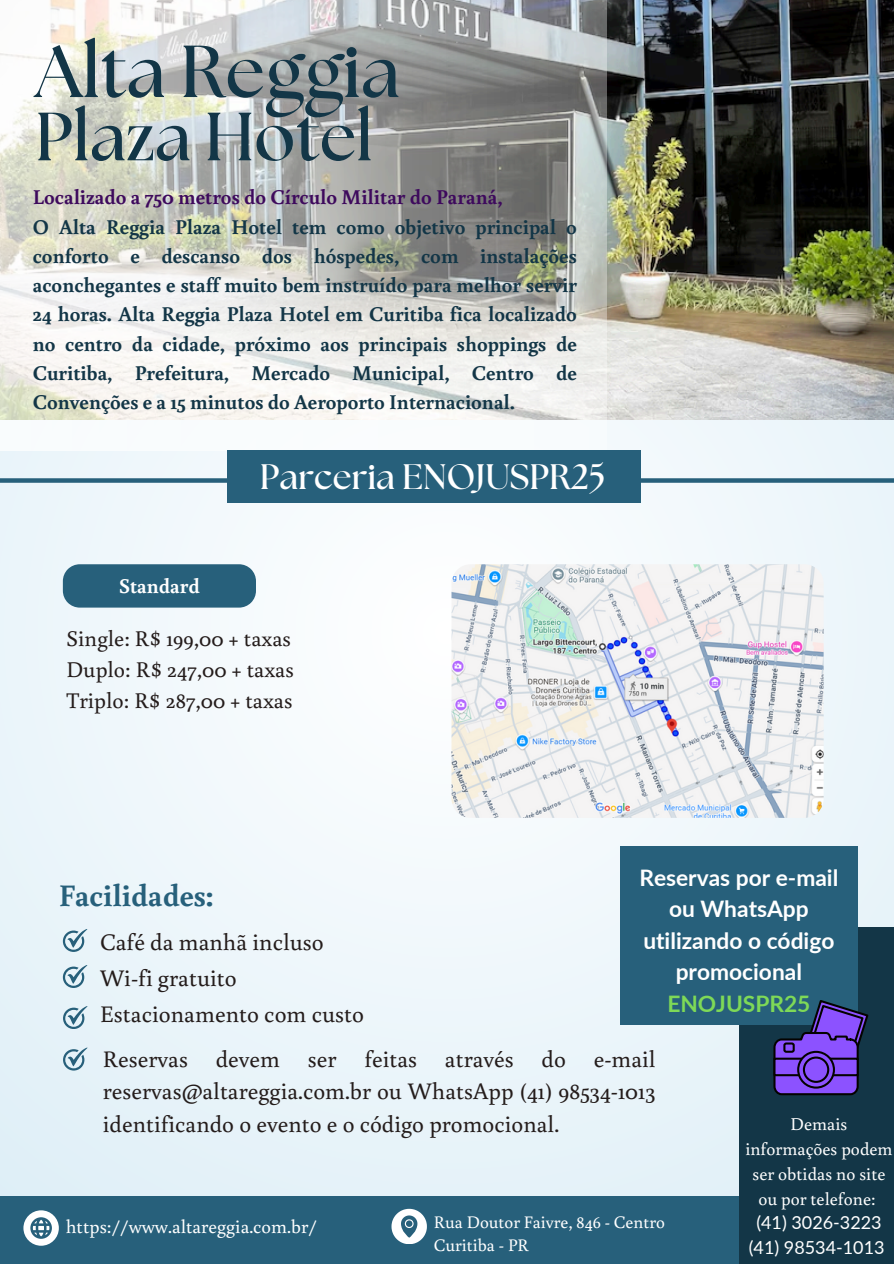
<style>
.page{position:relative;width:894px;height:1264px;background:#fff}
.page>*{position:absolute;margin:0;border:0;box-sizing:border-box;transform-origin:0 0}
.t1{font:700 73.35px "The Seasons";color:#133647}
.t2{font:700 67.95px "The Seasons";color:#133647}
.t3{font:700 35.4px "The Seasons";color:#fff}
.t4{font:700 31.35px "Buenard";color:#27607b}
.t5{font:23.7px/32.7px "Buenard";color:#241c1b;text-align:justify}
.t6{font:700 22.8px/31.5px "Lato";color:#fff;text-align:center}
.t7{font:22.5px/31.3px "Buenard";color:#241c1b}
.t8{font:700 21px/29.2px "Buenard";color:#133647}
.t9{font:700 21px "Buenard";color:#fff}
.t10{font:19.2px "Buenard";color:#fff}
.t11{font:18px/24.8px "Buenard";color:#fff;text-align:center}
.t12{font:18px "Lato";color:#fff}
.t13{font:17.55px "Buenard";color:#fff}
.s1{color:#3e0a5d}
.s2{color:#7ed957}
</style>
<div class="page">
<div style="left:0;top:0;width:893px;height:1263px;background:linear-gradient(to right,#eef6fb,#eef6fb)"></div>
<img style="left:606px;top:0;width:287px;height:419px">
<svg style="left:0;top:0;width:606px;height:450px"></svg>
<div style="left:0;top:1196px;width:893px;height:67px;background:#27607b"></div>
<svg style="left:23px;top:1210px;width:35px;height:35px"></svg>
<svg style="left:391px;top:1208px;width:35px;height:35px"></svg>
<div style="left:0;top:478px;width:279px;height:5px;background:#27607b"></div>
<div style="left:614px;top:478px;width:279px;height:5px;background:#27607b"></div>
<div style="left:227px;top:450px;width:413px;height:53px;background:#27607b"></div>
<img style="left:451px;top:564px;width:372px;height:253px">
<div style="left:738px;top:927px;width:155px;height:336px;background:#133647"></div>
<div style="left:620px;top:846px;width:237px;height:178px;background:#27607b"></div>
<svg style="left:63px;top:928px;width:24px;height:23px"></svg>
<svg style="left:63px;top:964px;width:24px;height:23px"></svg>
<svg style="left:773px;top:999px;width:94px;height:96px"></svg>
<div style="left:774px;top:1058px;width:83px;height:17px;background:#8c52ff"></div>
<div style="left:773px;top:1057px;width:85px;height:19px;border:2px solid #040200"></div>
<svg style="left:798px;top:1051px;width:35px;height:36px"></svg>
<div style="left:797px;top:1050px;width:37px;height:38px;border:2px solid #040200;border-radius:50%"></div>
<div style="left:803px;top:1057px;width:25px;height:24px;background:#8c52ff;border-radius:50%"></div>
<div style="left:802px;top:1056px;width:27px;height:26px;border:2px solid #040200;border-radius:50%"></div>
<div style="left:784px;top:1043px;width:9px;height:8px;background:#8c52ff;border-radius:2px"></div>
<div style="left:783px;top:1042px;width:11px;height:10px;border:2px solid #040200;border-radius:2px"></div>
<svg style="left:63px;top:1006px;width:24px;height:22px"></svg>
<div style="left:63px;top:564px;width:193px;height:43px;background:#27607b"></div>
<svg style="left:63px;top:1047px;width:24px;height:23px"></svg>
<p class="t1" style="left:35px;top:38px;width:366px">Alta Reggia</p>
<h6 class="t2" style="left:35px;top:106px;width:339px">Plaza Hotel</h6>
<h5 class="t8" style="left:33px;top:182px;width:545px"><span class="s1">Localizado a 750 metros do Círculo Militar do Paraná,<br></span>O Alta Reggia Plaza Hotel tem como objetivo principal o conforto e descanso dos hóspedes, com instalações aconchegantes e staff muito bem instruído para melhor servir 24 horas. Alta Reggia Plaza Hotel em Curitiba fica localizado no centro da cidade, próximo aos principais shoppings de Curitiba, Prefeitura, Mercado Municipal, Centro de Convenções e a 15 minutos do Aeroporto Internacional.</h5>
<p class="t3" style="left:260px;top:460px;width:347px">Parceria ENOJUSPR25</p>
<p class="t9" style="left:119px;top:571px;width:82px">Standard</p>
<p class="t7" style="left:66px;top:621px;width:229px">Single: R$ 199,00 + taxas<br>Duplo: R$ 247,00 + taxas<br>Triplo: R$ 287,00 + taxas</p>
<p class="t6" style="left:639px;top:861px;width:200px">Reservas por e-mail ou WhatsApp utilizando o código promocional<br><span class="s2">ENOJUSPR25</span></p>
<p class="t5" style="left:103px;top:1041px;width:554px">Reservas devem ser feitas através do e-mail reservas@altareggia.com.br ou WhatsApp (41) 98534-1013 identificando o evento e o código promocional.</p>
<h4 class="t4" style="left:59px;top:873px;width:156px">Facilidades:</h4>
<h6 class="t5" style="left:100px;top:924px;width:225px">Café da manhã incluso</h6>
<p class="t5" style="left:100px;top:960px;width:138px">Wi-fi gratuito</p>
<p class="t5" style="left:100px;top:996px;width:265px">Estacionamento com custo</p>
<h3 class="t11" style="left:745px;top:1111px;width:149px">Demais informações podem ser obtidas no site ou por telefone:</h3>
<p class="t12" style="left:756px;top:1211px;width:127px">(41) 3026-3223</p>
<p class="t12" style="left:748px;top:1236px;width:137px">(41) 98534-1013</p>
<h1 class="t10" style="left:66px;top:1213px;width:252px">https://www.altareggia.com.br/</h1>
<h2 class="t13" style="left:433px;top:1209px;width:232px">Rua Doutor Faivre, 846 - Centro</h2>
<p class="t13" style="left:433px;top:1233px;width:96px">Curitiba - PR</p>
</div>
